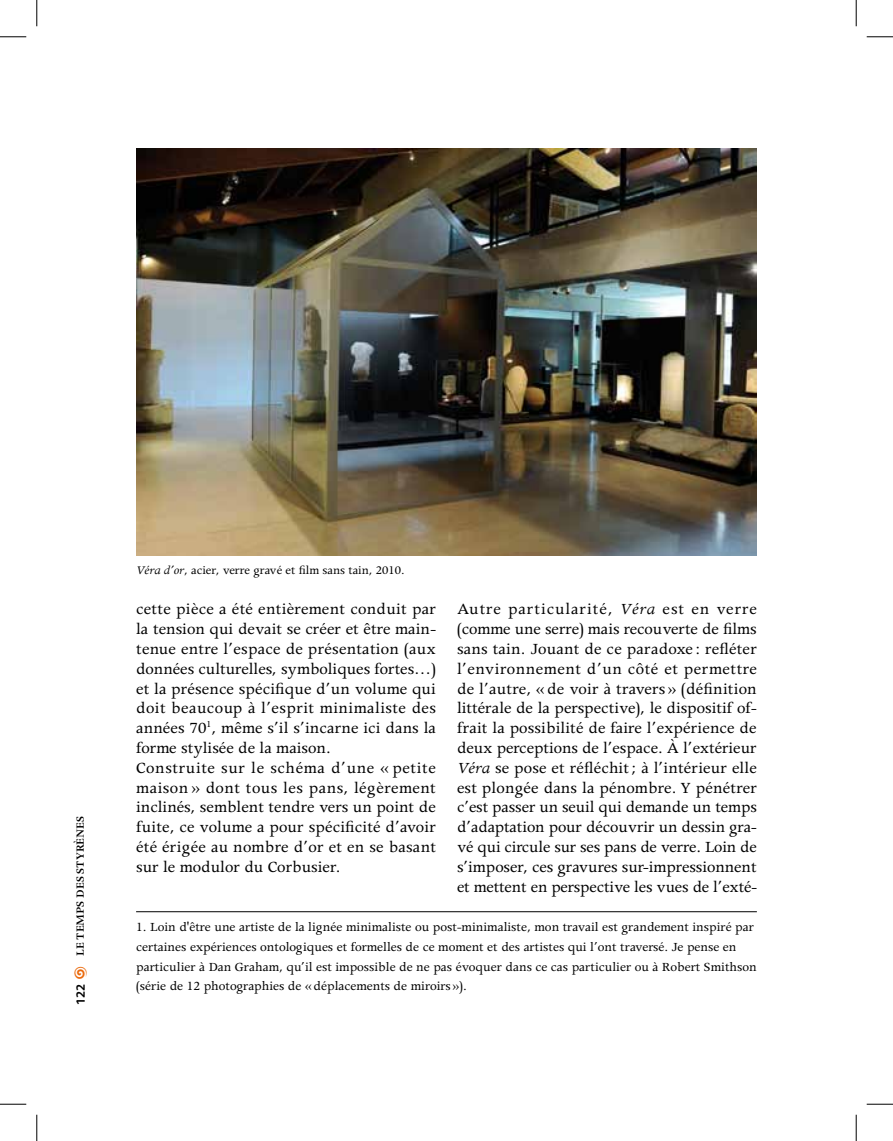
<style>
.page{position:relative;width:893px;height:1141px;background:#fff}
.page>*{position:absolute;margin:0;border:0;box-sizing:border-box;transform-origin:0 0}
.t1{font:17.5px/19.8px "Apollo";letter-spacing:.005em;color:#000}
.t2{font:14px/19.8px "Apollo";color:#000}
.t3{font:13.12px "Apollo";color:#000}
.t4{font:600 12.42px "Apollo";color:#000}
.t5{font:12.25px "D Foundry Sans";color:#000}
.t6{font:12.25px "Altemus Checks Two";color:#eb690b}
.s1{font-style:italic}
</style>
<div class="page">
<img style="left:136px;top:148px;width:620px;height:407px">
<hr style="left:136px;top:911px;width:620px;height:1px;background:#000">
<svg style="left:0;top:36px;width:26px;height:1px"></svg>
<svg style="left:866px;top:36px;width:26px;height:1px"></svg>
<svg style="left:0;top:1103px;width:26px;height:1px"></svg>
<svg style="left:866px;top:1103px;width:26px;height:1px"></svg>
<svg style="left:36px;top:0;width:1px;height:26px"></svg>
<svg style="left:36px;top:1114px;width:1px;height:26px"></svg>
<svg style="left:855px;top:0;width:1px;height:26px"></svg>
<svg style="left:855px;top:1114px;width:1px;height:26px"></svg>
<p class="t4" style="left:73px;top:955px;width:141px;rotate:-90deg">LE TEMPS DES STYRèNES</p>
<p class="t6" style="left:73px;top:978px;width:14px;rotate:-90deg">/</p>
<p class="t5" style="left:74px;top:1004px;width:23px;rotate:-90deg">122</p>
<p class="t3" style="left:136px;top:563px;width:270px"><span class="s1">Véra d’or</span>, acier, verre gravé et film sans tain, 2010.</p>
<p class="t1" style="left:136px;top:599px;width:301px">cette pièce a été entièrement conduit par la tension qui devait se créer et être main&shy;tenue entre l’espace de présentation (aux données culturelles, symboliques fortes…) et la présence spécifique d’un volume qui doit beaucoup à l’esprit minimaliste des années 70<sup>1</sup>, même s’il s’incarne ici dans la forme stylisée de la maison.<br>Construite sur le schéma d’une « petite maison » dont tous les pans, légèrement inclinés, semblent tendre vers un point de fuite, ce volume a pour spécificité d’avoir été érigée au nombre d’or et en se basant sur le modulor du Corbusier.</p>
<p class="t1" style="left:457px;top:599px;width:301px;text-align:justify">Autre particularité, <span class="s1">Véra</span> est en verre (comme une serre) mais recouverte de films sans tain. Jouant de ce paradoxe : refléter l’environnement d’un côté et permettre de l’autre, « de voir à travers » (définition littérale de la perspective), le dispositif of&shy;frait la possibilité de faire l’expérience de deux perceptions de l’espace. À l’extérieur <span class="s1">Véra</span> se pose et réfléchit; à l’intérieur elle est plongée dans la pénombre. Y pénétrer c’est passer un seuil qui demande un temps d’adaptation pour découvrir un dessin gra&shy;vé qui circule sur ses pans de verre. Loin de s’imposer, ces gravures sur-impressionnent et mettent en perspective les vues de l’exté-</p>
<p class="t2" style="left:136px;top:917px;width:621px">1. Loin d'être une artiste de la lignée minimaliste ou post-minimaliste, mon travail est grandement inspiré par certaines expériences ontologiques et formelles de ce moment et des artistes qui l’ont traversé. Je pense en particulier à Dan Graham, qu’il est impossible de ne pas évoquer dans ce cas particulier ou à Robert Smithson (série de 12 photographies de «déplacements de miroirs »).</p>
</div>
